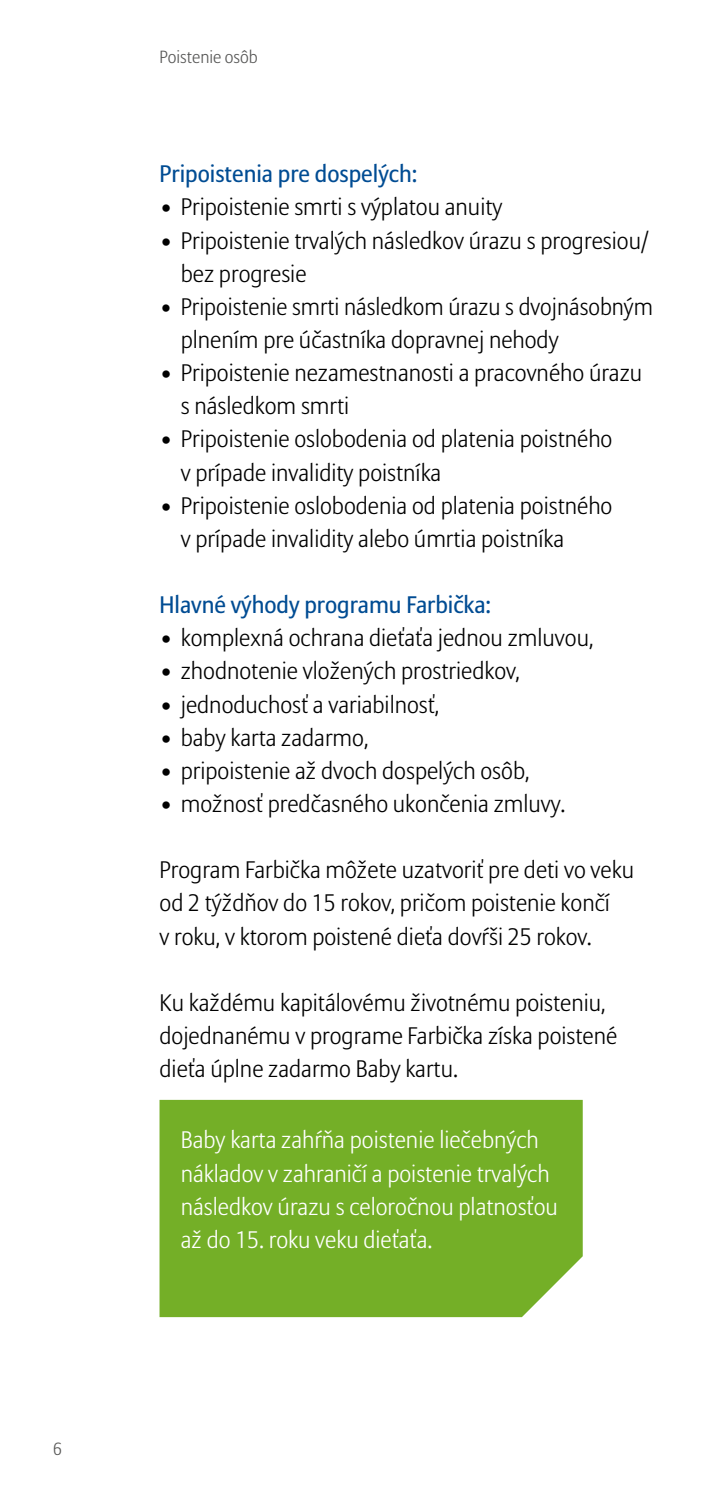
<style>
.page{position:relative;width:709px;height:1489px;background:#fff}
.page>*{position:absolute;margin:0;border:0;box-sizing:border-box;transform-origin:0 0}
.t1{font:300 23.75px/33.2px "Allianz Sans";color:#000}
.t2{font:300 23.75px/33.2px "Allianz Sans";color:#fff}
.t3{font:23.75px "Allianz Sans";color:#004c93}
.t4{font:300 17.5px "Allianz Sans";color:#575756}
.s1{font-weight:700}
</style>
<div class="page">
<div style="left:159px;top:1099px;width:423px;height:217px;background:#74af27"></div>
<p class="t4" style="left:53px;top:1438px;width:10px">6</p>
<p class="t4" style="left:159px;top:46px;width:100px">Poistenie osôb</p>
<p class="t3" style="left:159px;top:160px;width:259px">Pripoistenia pre dospelých:</p>
<p class="t1" style="left:159px;top:191px;width:344px"><span class="s1">•</span> Pripoistenie smrti s výplatou anuity</p>
<p class="t1" style="left:181px;top:225px;width:470px;text-indent:-21px"><span class="s1">•</span> Pripoistenie trvalých následkov úrazu s progresiou/ bez progresie</p>
<p class="t1" style="left:181px;top:291px;width:473px;text-indent:-21px"><span class="s1">•</span> Pripoistenie smrti následkom úrazu s dvojnásobným plnením pre účastníka dopravnej nehody</p>
<p class="t1" style="left:181px;top:357px;width:463px;text-indent:-21px"><span class="s1">•</span> Pripoistenie nezamestnanosti a pracovného úrazu s následkom smrti</p>
<p class="t1" style="left:181px;top:423px;width:433px;text-indent:-21px"><span class="s1">•</span> Pripoistenie oslobodenia od platenia poistného v prípade invalidity poistníka</p>
<p class="t1" style="left:181px;top:490px;width:433px;text-indent:-21px"><span class="s1">•</span> Pripoistenie oslobodenia od platenia poistného v prípade invalidity alebo úmrtia poistníka</p>
<p class="t3" style="left:159px;top:590px;width:333px">Hlavné výhody programu Farbička:</p>
<p class="t1" style="left:159px;top:622px;width:435px"><span class="s1">•</span> komplexná ochrana dieťaťa jednou zmluvou,</p>
<p class="t1" style="left:159px;top:655px;width:362px"><span class="s1">•</span> zhodnotenie vložených prostriedkov,</p>
<p class="t1" style="left:159px;top:688px;width:281px"><span class="s1">•</span> jednoduchosť a variabilnosť,</p>
<p class="t1" style="left:159px;top:721px;width:210px"><span class="s1">•</span> baby karta zadarmo,</p>
<p class="t1" style="left:159px;top:755px;width:371px"><span class="s1">•</span> pripoistenie až dvoch dospelých osôb,</p>
<p class="t1" style="left:159px;top:788px;width:407px"><span class="s1">•</span> možnosť predčasného ukončenia zmluvy.</p>
<p class="t1" style="left:159px;top:854px;width:476px">Program Farbička môžete uzatvoriť pre deti vo veku od 2 týždňov do 15 rokov, pričom poistenie končí<br>v roku, v ktorom poistené dieťa dovŕši 25 rokov.</p>
<p class="t1" style="left:159px;top:986px;width:459px">Ku každému kapitálovému životnému poisteniu, dojednanému v programe Farbička získa poistené dieťa úplne zadarmo Baby kartu.</p>
<p class="t2" style="left:181px;top:1124px;width:378px">Baby karta zahŕňa poistenie liečebných nákladov v zahraničí a poistenie trvalých následkov úrazu s celoročnou platnosťou až do 15. roku veku dieťaťa.</p>
</div>
